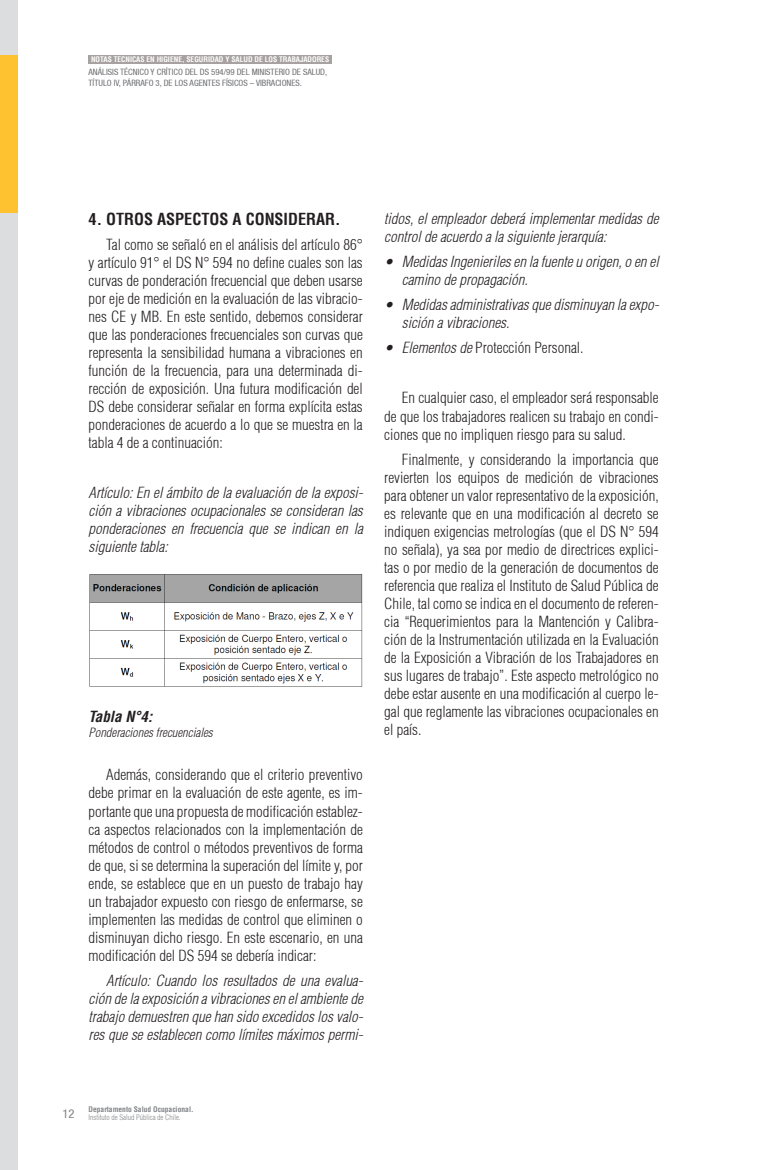
<style>
.page{position:relative;width:765px;height:1170px;background:#fff}
.page>*{position:absolute;margin:0;border:0;box-sizing:border-box;transform-origin:0 0}
.t1{font:700 condensed 16.25px "Helvetica";color:#231f20}
.t2{font:300 condensed 15px/18px "Helvetica";color:#231f20;text-align:justify}
.t3{font:italic 300 condensed 15px/18px "Helvetica";color:#231f20}
.t4{font:italic 700 condensed 15px "Helvetica";color:#231f20}
.t5{font:italic 300 condensed 12.5px "Helvetica";color:#231f20}
.t6{font:condensed 12.5px "Helvetica 57";color:#808285}
.t7{font:condensed 8.75px/10.5px "Helvetica 57";color:#6c6d70}
.t8{font:700 condensed 7.5px "Helvetica";color:#fff}
.t9{font:300 condensed 7.5px "Helvetica";color:#808285}
.t10{font:700 condensed 7.5px "Helvetica";color:#808285}
.s1{font-style:italic}
</style>
<div class="page">
<div style="left:0;top:0;width:18px;height:1169px;background:#dcdddf"></div>
<div style="left:0;top:55px;width:18px;height:158px;background:#fec231"></div>
<div style="left:89px;top:55px;width:243px;height:9px;background:#a7a2a0"></div>
<img style="left:89px;top:574px;width:274px;height:112px">
<p class="t8" style="left:91px;top:55px;width:240px">NOTAS TECNICAS EN HIGIENE, SEGURIDAD Y SALUD DE LOS TRABAJADORES</p>
<p class="t7" style="left:89px;top:67px;width:240px">ANÁLISIS TÉCNICO Y CRÍTICO DEL DS 594/99 DEL MINISTERIO DE SALUD,<br>TÍTULO IV, PÁRRAFO 3, DE LOS AGENTES FÍSICOS – VIBRACIONES.</p>
<p class="t1" style="left:89px;top:209px;width:253px">4. OTROS ASPECTOS A CONSIDERAR.</p>
<p class="t2" style="left:89px;top:235px;width:276px;text-indent:18px">Tal como se señaló en el análisis del artículo 86° y artículo 91° el DS N° 594 no define cuales son las curvas de ponderación frecuencial que deben usarse por eje de medición en la evaluación de las vibracio&shy;nes CE y MB. En este sentido, debemos considerar que las ponderaciones frecuenciales son curvas que representa la sensibilidad humana a vibraciones en función de la frecuencia, para una determinada di&shy;rección de exposición. Una futura modificación del DS debe considerar señalar en forma explícita estas ponderaciones de acuerdo a lo que se muestra en la tabla 4 de a continuación:</p>
<p class="t3" style="left:89px;top:484px;width:276px;text-align:justify">Artículo: En el ámbito de la evaluación de la exposi&shy;ción a vibraciones ocupacionales se consideran las ponderaciones en frecuencia que se indican en la siguiente tabla:</p>
<p class="t4" style="left:89px;top:707px;width:65px">Tabla N°4:</p>
<p class="t5" style="left:89px;top:725px;width:126px">Ponderaciones frecuenciales</p>
<p class="t2" style="left:89px;top:765px;width:276px;text-indent:18px">Además, considerando que el criterio preventivo debe primar en la evaluación de este agente, es im&shy;portante que una propuesta de modificación establez&shy;ca aspectos relacionados con la implementación de métodos de control o métodos preventivos de forma de que, si se determina la superación del límite y, por ende, se establece que en un puesto de trabajo hay un trabajador expuesto con riesgo de enfermarse, se implementen las medidas de control que eliminen o disminuyan dicho riesgo. En este escenario, en una modificación del DS 594 se debería indicar:</p>
<p class="t3" style="left:89px;top:971px;width:276px;text-align:justify;text-indent:18px">Artículo: Cuando los resultados de una evalua&shy;ción de la exposición a vibraciones en el ambiente de trabajo demuestren que han sido excedidos los valo&shy;res que se establecen como límites máximos permi-</p>
<p class="t3" style="left:384px;top:209px;width:276px">tidos, el empleador deberá implementar medidas de control de acuerdo a la siguiente jerarquía:</p>
<p class="t3" style="left:402px;top:252px;width:258px;text-indent:-18px">• Medidas Ingenieriles en la fuente u origen, o en el camino de propagación.</p>
<p class="t3" style="left:402px;top:295px;width:259px;text-indent:-18px">• Medidas administrativas que disminuyan la expo&shy;sición a vibraciones.</p>
<p class="t2" style="left:384px;top:339px;width:201px"><span class="s1">• Elementos de</span> Protección Personal.</p>
<p class="t2" style="left:384px;top:389px;width:276px;text-indent:18px">En cualquier caso, el empleador será responsable de que los trabajadores realicen su trabajo en condi&shy;ciones que no impliquen riesgo para su salud.</p>
<p class="t2" style="left:384px;top:450px;width:276px;text-indent:18px">Finalmente, y considerando la importancia que revierten los equipos de medición de vibraciones para obtener un valor representativo de la exposición, es relevante que en una modificación al decreto se indiquen exigencias metrologías (que el DS N° 594 no señala), ya sea por medio de directrices explici&shy;tas o por medio de la generación de documentos de referencia que realiza el Instituto de Salud Pública de Chile, tal como se indica en el documento de referen&shy;cia “Requerimientos para la Mantención y Calibra&shy;ción de la Instrumentación utilizada en la Evaluación de la Exposición a Vibración de los Trabajadores en sus lugares de trabajo”. Este aspecto metrológico no debe estar ausente en una modificación al cuerpo le&shy;gal que reglamente las vibraciones ocupacionales en el país.</p>
<p class="t6" style="left:62px;top:1105px;width:14px">12</p>
<p class="t10" style="left:89px;top:1104px;width:107px">Departamento Salud Ocupacional.</p>
<p class="t9" style="left:89px;top:1112px;width:94px">Instituto de Salud Pública de Chile.</p>
</div>
